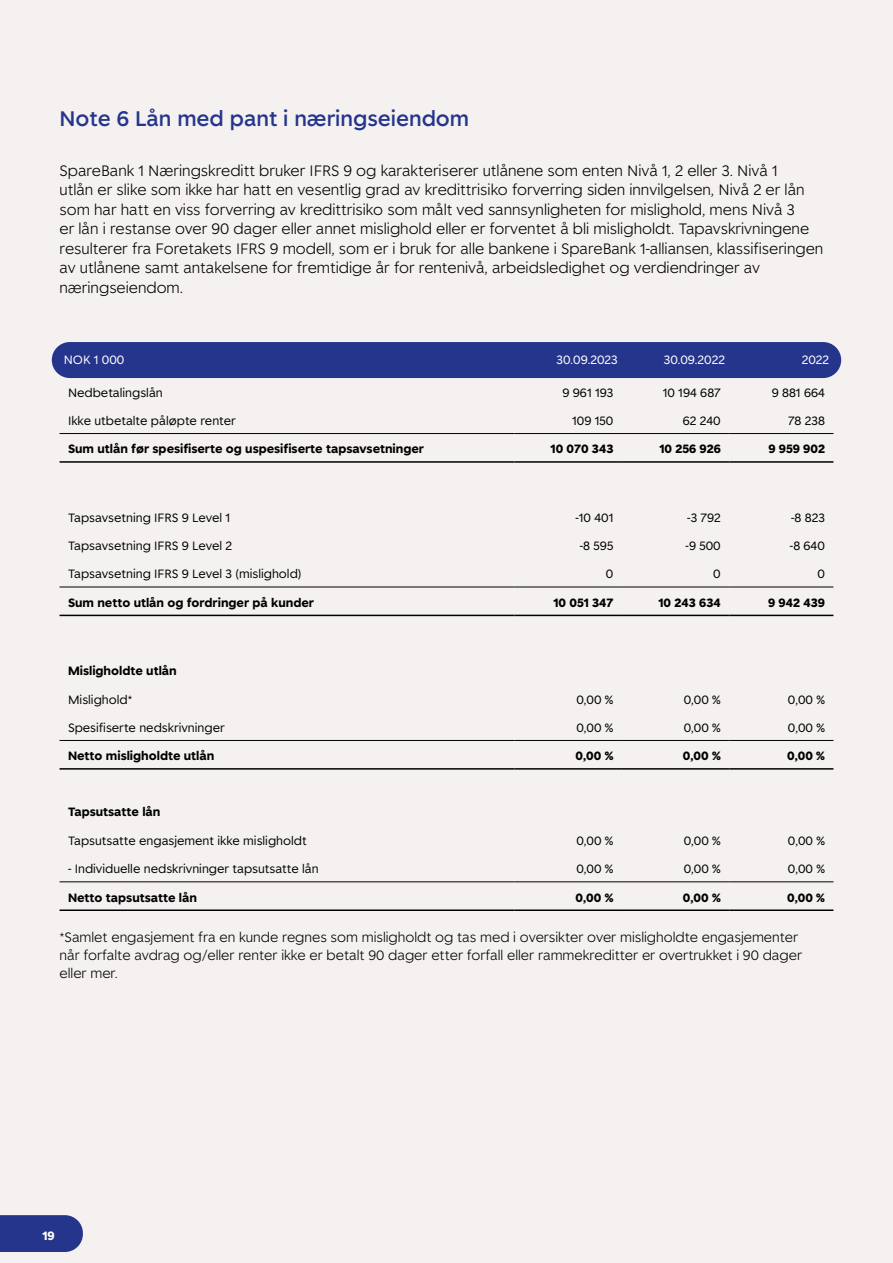
<style>
.page{position:relative;width:893px;height:1263px;background:#f4f1f0}
.page>*{position:absolute;margin:0;border:0;box-sizing:border-box;transform-origin:0 0}
.t1{font:500 21px "Spare Bank 1";color:#26358c}
.t2{font:300 15px/19.5px "Spare Bank 1";color:#000}
.t3{font:300 13.5px/18px "Spare Bank 1";color:#000}
.t4{font:12px "Spare Bank 1";color:#000}
.t5{font:700 12px "Spare Bank 1";color:#000}
.t6{font:12px "Spare Bank 1";color:#fff}
.t7{font:700 12px "Spare Bank 1";color:#fff}
</style>
<div class="page">
<svg style="left:0;top:1215px;width:83px;height:37px;background:#303e91"></svg>
<div style="left:52px;top:342px;width:789px;height:36px;background:#26358c;border-radius:18px"></div>
<hr style="left:60px;top:587px;width:454px;height:1px;background:#000">
<hr style="left:514px;top:587px;width:108px;height:1px;background:#000">
<hr style="left:622px;top:587px;width:107px;height:1px;background:#000">
<hr style="left:729px;top:587px;width:104px;height:1px;background:#000">
<hr style="left:60px;top:615px;width:454px;height:1px;background:#000">
<hr style="left:514px;top:615px;width:108px;height:1px;background:#000">
<hr style="left:622px;top:615px;width:107px;height:1px;background:#000">
<hr style="left:729px;top:615px;width:104px;height:1px;background:#000">
<hr style="left:60px;top:433px;width:454px;height:1px;background:#000">
<hr style="left:514px;top:433px;width:108px;height:1px;background:#000">
<hr style="left:622px;top:433px;width:107px;height:1px;background:#000">
<hr style="left:729px;top:433px;width:104px;height:1px;background:#000">
<hr style="left:60px;top:740px;width:454px;height:1px;background:#000">
<hr style="left:514px;top:740px;width:108px;height:1px;background:#000">
<hr style="left:622px;top:740px;width:107px;height:1px;background:#000">
<hr style="left:729px;top:740px;width:104px;height:1px;background:#000">
<hr style="left:60px;top:881px;width:454px;height:1px;background:#000">
<hr style="left:514px;top:881px;width:108px;height:1px;background:#000">
<hr style="left:622px;top:881px;width:107px;height:1px;background:#000">
<hr style="left:729px;top:881px;width:104px;height:1px;background:#000">
<hr style="left:60px;top:461px;width:454px;height:2px;background:#000">
<hr style="left:514px;top:461px;width:108px;height:2px;background:#000">
<hr style="left:622px;top:461px;width:107px;height:2px;background:#000">
<hr style="left:729px;top:461px;width:104px;height:2px;background:#000">
<hr style="left:60px;top:768px;width:454px;height:2px;background:#000">
<hr style="left:514px;top:768px;width:108px;height:2px;background:#000">
<hr style="left:622px;top:768px;width:107px;height:2px;background:#000">
<hr style="left:729px;top:768px;width:104px;height:2px;background:#000">
<hr style="left:60px;top:909px;width:454px;height:2px;background:#000">
<hr style="left:514px;top:909px;width:108px;height:2px;background:#000">
<hr style="left:622px;top:909px;width:107px;height:2px;background:#000">
<hr style="left:729px;top:909px;width:104px;height:2px;background:#000">
<h1 class="t1" style="left:60px;top:105px;width:411px">Note 6 Lån med pant i næringseiendom</h1>
<p class="t2" style="left:60px;top:160px;width:765px">SpareBank 1 Næringskreditt bruker IFRS 9 og karakteriserer utlånene som enten Nivå 1, 2 eller 3. Nivå 1<br>utlån er slike som ikke har hatt en vesentlig grad av kredittrisiko forverring siden innvilgelsen, Nivå 2 er lån som har hatt en viss forverring av kredittrisiko som målt ved sannsynligheten for mislighold, mens Nivå 3<br>er lån i restanse over 90 dager eller annet mislighold eller er forventet å bli misligholdt. Tapavskrivningene resulterer fra Foretakets IFRS 9 modell, som er i bruk for alle bankene i SpareBank 1-alliansen, klassifiseringen av utlånene samt antakelsene for fremtidige år for rentenivå, arbeidsledighet og verdiendringer av næringseiendom.</p>
<p class="t6" style="left:64px;top:352px;width:62px">NOK 1 000</p>
<p class="t6" style="left:557px;top:352px;width:63px">30.09.2023</p>
<p class="t6" style="left:664px;top:352px;width:63px">30.09.2022</p>
<p class="t6" style="left:802px;top:352px;width:29px">2022</p>
<p class="t4" style="left:68px;top:384px;width:96px">Nedbetalingslån</p>
<p class="t4" style="left:562px;top:384px;width:52px">9 961 193</p>
<p class="t4" style="left:663px;top:384px;width:60px">10 194 687</p>
<p class="t4" style="left:772px;top:384px;width:55px">9 881 664</p>
<p class="t4" style="left:68px;top:413px;width:169px">Ikke utbetalte påløpte renter</p>
<p class="t4" style="left:572px;top:413px;width:43px">109 150</p>
<p class="t4" style="left:683px;top:413px;width:39px">62 240</p>
<p class="t4" style="left:788px;top:413px;width:38px">78 238</p>
<p class="t5" style="left:68px;top:441px;width:357px">Sum utlån før spesifiserte og uspesifiserte tapsavsetninger</p>
<p class="t5" style="left:551px;top:441px;width:64px">10 070 343</p>
<p class="t5" style="left:659px;top:441px;width:63px">10 256 926</p>
<p class="t5" style="left:768px;top:441px;width:58px">9 959 902</p>
<p class="t4" style="left:68px;top:509px;width:164px">Tapsavsetning IFRS 9 Level 1</p>
<p class="t4" style="left:576px;top:509px;width:39px">-10 401</p>
<p class="t4" style="left:687px;top:509px;width:35px">-3 792</p>
<p class="t4" style="left:791px;top:509px;width:35px">-8 823</p>
<p class="t4" style="left:68px;top:538px;width:166px">Tapsavsetning IFRS 9 Level 2</p>
<p class="t4" style="left:580px;top:538px;width:35px">-8 595</p>
<p class="t4" style="left:686px;top:538px;width:37px">-9 500</p>
<p class="t4" style="left:790px;top:538px;width:36px">-8 640</p>
<p class="t4" style="left:68px;top:566px;width:235px">Tapsavsetning IFRS 9 Level 3 (mislighold)</p>
<p class="t4" style="left:606px;top:566px;width:9px">0</p>
<p class="t4" style="left:713px;top:566px;width:9px">0</p>
<p class="t4" style="left:817px;top:566px;width:9px">0</p>
<p class="t5" style="left:68px;top:595px;width:248px">Sum netto utlån og fordringer på kunder</p>
<p class="t5" style="left:553px;top:595px;width:61px">10 051 347</p>
<p class="t5" style="left:658px;top:595px;width:64px">10 243 634</p>
<p class="t5" style="left:768px;top:595px;width:58px">9 942 439</p>
<p class="t5" style="left:68px;top:663px;width:110px">Misligholdte utlån</p>
<p class="t4" style="left:68px;top:691px;width:66px">Mislighold*</p>
<p class="t4" style="left:576px;top:691px;width:39px">0,00 %</p>
<p class="t4" style="left:684px;top:691px;width:39px">0,00 %</p>
<p class="t4" style="left:788px;top:691px;width:39px">0,00 %</p>
<p class="t4" style="left:68px;top:720px;width:158px">Spesifiserte nedskrivninger</p>
<p class="t4" style="left:576px;top:720px;width:39px">0,00 %</p>
<p class="t4" style="left:684px;top:720px;width:39px">0,00 %</p>
<p class="t4" style="left:788px;top:720px;width:39px">0,00 %</p>
<p class="t5" style="left:68px;top:748px;width:148px">Netto misligholdte utlån</p>
<p class="t5" style="left:576px;top:748px;width:39px">0,00 %</p>
<p class="t5" style="left:683px;top:748px;width:39px">0,00 %</p>
<p class="t5" style="left:787px;top:748px;width:39px">0,00 %</p>
<p class="t5" style="left:68px;top:804px;width:94px">Tapsutsatte lån</p>
<p class="t4" style="left:68px;top:833px;width:240px">Tapsutsatte engasjement ikke misligholdt</p>
<p class="t4" style="left:576px;top:833px;width:39px">0,00 %</p>
<p class="t4" style="left:684px;top:833px;width:39px">0,00 %</p>
<p class="t4" style="left:788px;top:833px;width:39px">0,00 %</p>
<p class="t4" style="left:68px;top:861px;width:252px">- Individuelle nedskrivninger tapsutsatte lån</p>
<p class="t4" style="left:576px;top:861px;width:39px">0,00 %</p>
<p class="t4" style="left:684px;top:861px;width:39px">0,00 %</p>
<p class="t4" style="left:788px;top:861px;width:39px">0,00 %</p>
<p class="t5" style="left:68px;top:889px;width:130px">Netto tapsutsatte lån</p>
<p class="t5" style="left:576px;top:889px;width:39px">0,00 %</p>
<p class="t5" style="left:683px;top:889px;width:39px">0,00 %</p>
<p class="t5" style="left:787px;top:889px;width:39px">0,00 %</p>
<p class="t3" style="left:60px;top:927px;width:744px">*Samlet engasjement fra en kunde regnes som misligholdt og tas med i oversikter over misligholdte engasjementer når forfalte avdrag og/eller renter ikke er betalt 90 dager etter forfall eller rammekreditter er overtrukket i 90 dager eller mer.</p>
<p class="t7" style="left:43px;top:1228px;width:14px">19</p>
</div>
